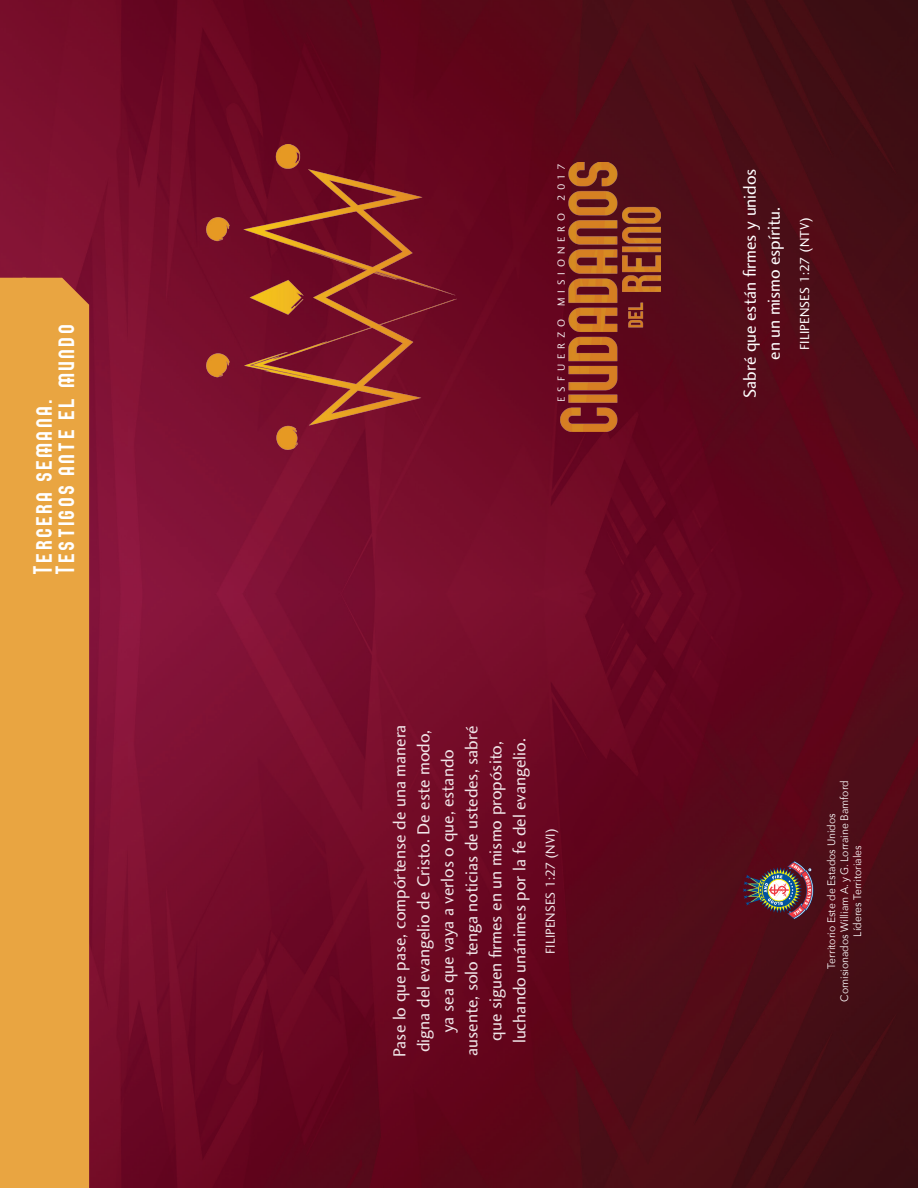
<style>
.page{position:relative;width:918px;height:1188px;background:#fff}
.page>*{position:absolute;margin:0;border:0;box-sizing:border-box;transform-origin:0 0}
.t1{font:27px/22.5px "Elbaris";letter-spacing:.1em;color:#fff}
.t2{font:18px/24px "Charlotte Sans Book Plain";color:#fff;text-align:center}
.t3{font:13.5px "Charlotte Sans Book Plain";color:#fff}
.t4{font:10.8px/13px "Avenir Next";color:#fff;text-align:center;scale:.95 1}
.t5{font:10.8px "Charlotte Sans Book Plain";letter-spacing:.46em;color:#fff}
</style>
<div class="page">
<img style="left:0;top:0;width:918px;height:594px">
<svg style="left:89px;top:594px;width:829px;height:594px;background:#640a21"></svg>
<svg style="left:743px;top:861px;width:70px;height:58px;background:#6e4c51"></svg>
<img style="left:207px;top:144px;width:273px;height:305px">
<img style="left:561px;top:162px;width:100px;height:269px">
<div style="left:0;top:278px;width:23px;height:910px;background:#e9a541"></div>
<div style="left:23px;top:278px;width:66px;height:910px;background:#e9a541"></div>
<h1 class="t1" style="left:32px;top:574px;width:251px;rotate:-90deg">Tercera semana.<br>Testigos ante el mundo</h1>
<p class="t5" style="left:555px;top:402px;width:240px;rotate:-90deg">ESFUERZO MISIONERO 2017</p>
<p class="t2" style="left:738px;top:398px;width:231px;rotate:-90deg">Sabré que están firmes y unidos en un mismo espíritu.</p>
<p class="t3" style="left:797px;top:350px;width:135px;rotate:-90deg">FILIPENSES 1:27 (NTV)</p>
<p class="t2" style="left:387px;top:1057px;width:334px;rotate:-90deg">Pase lo que pase, compórtense de una manera digna del evangelio de Cristo. De este modo, ya sea que vaya a verlos o que, estando ausente, solo tenga noticias de ustedes, sabré que siguen firmes en un mismo propósito, luchando unánimes por la fe del evangelio.</p>
<p class="t3" style="left:542px;top:954px;width:127px;rotate:-90deg">FILIPENSES 1:27 (NVI)</p>
<p class="t4" style="left:824px;top:1002px;width:235px;rotate:-90deg">Territorio Este de Estados Unidos<br>Comisionados William A. y G. Lorraine Bamford<br>Líderes Territoriales</p>
</div>
